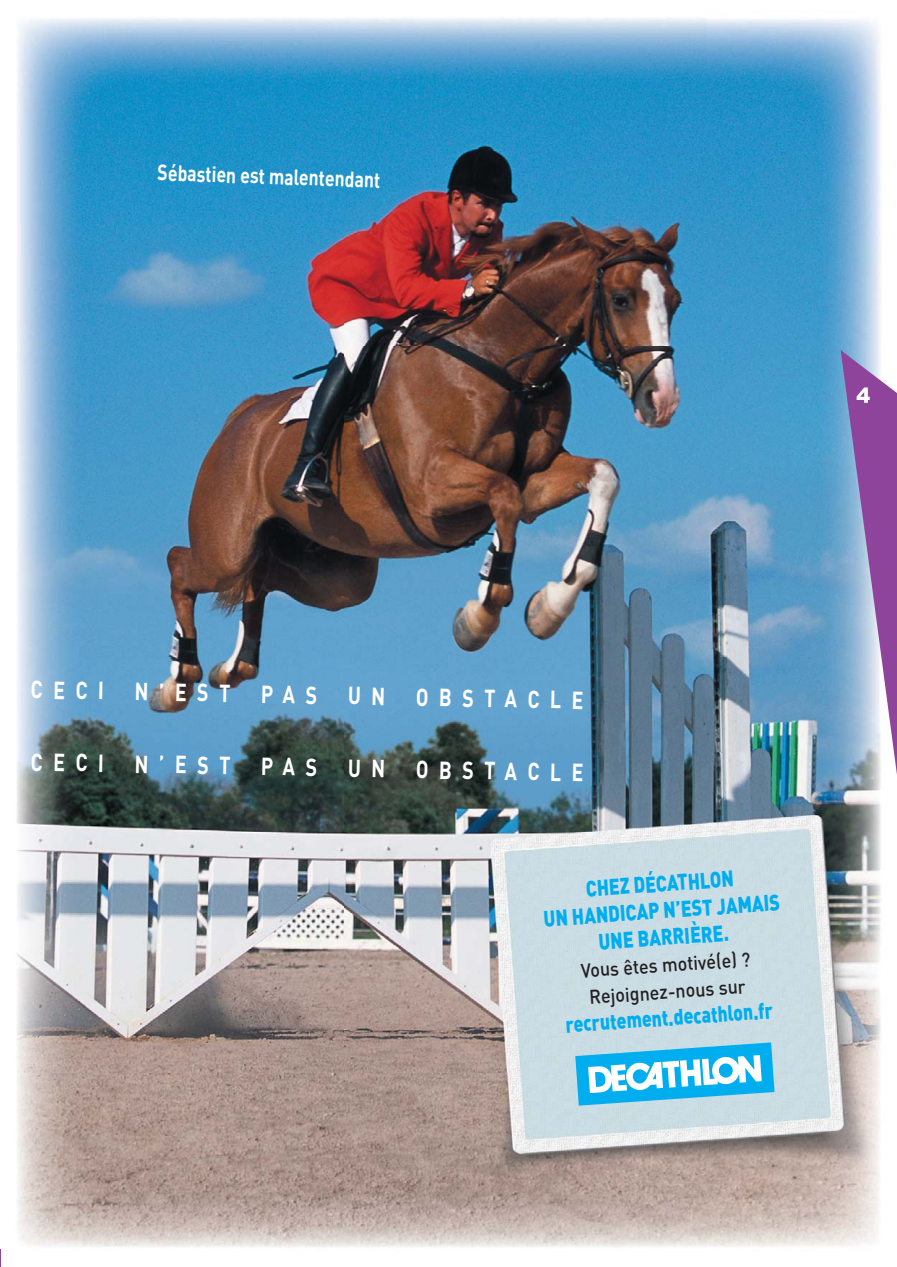
<style>
.page{position:relative;width:897px;height:1267px;background:#fff}
.page>*{position:absolute;margin:0;border:0;box-sizing:border-box;transform-origin:0 0}
.t1{font:700 24.45px "DIN";color:#fff;scale:.8 1}
.t2{font:900 22.35px/26.8px "DIN";color:#00aeef;text-align:center;scale:.8 1}
.t3{font:900 22.05px "DIN";color:#00aeef;scale:.8 1}
.t4{font:700 21.9px "DIN";color:#fff;scale:.8 1}
.t5{font:500 19.65px/26.8px "DIN";color:#231f20;text-align:center;scale:.91 1}
</style>
<div class="page">
<hr style="left:0;top:1249px;width:3px;height:17px;background:#8e449a">
<img style="left:2px;top:18px;width:894px;height:1248px">
<p class="t4" style="left:158px;top:160px;width:280px;rotate:2deg">Sébastien est malentendant</p>
<p class="t1" style="left:31px;top:675px;width:93px;rotate:1deg">CECI</p>
<p class="t1" style="left:135px;top:677px;width:121px;rotate:1deg">N’EST</p>
<p class="t1" style="left:416px;top:683px;width:211px;rotate:1deg">OBSTACLE</p>
<p class="t1" style="left:31px;top:747px;width:93px;rotate:1deg">CECI</p>
<p class="t1" style="left:135px;top:750px;width:121px;rotate:1deg">N’EST</p>
<p class="t1" style="left:416px;top:755px;width:211px;rotate:1deg">OBSTACLE</p>
<p class="t2" style="left:541px;top:878px;width:297px;rotate:-4deg">CHEZ DÉCATHLON<br>UN HANDICAP N’EST JAMAIS<br>UNE BARRIÈRE.</p>
<p class="t5" style="left:580px;top:957px;width:188px;rotate:-4deg">Vous êtes motivé(e) ?<br>Rejoignez-nous sur</p>
<p class="t3" style="left:564px;top:1012px;width:261px;rotate:-4deg">recrutement.decathlon.fr</p>
</div>
